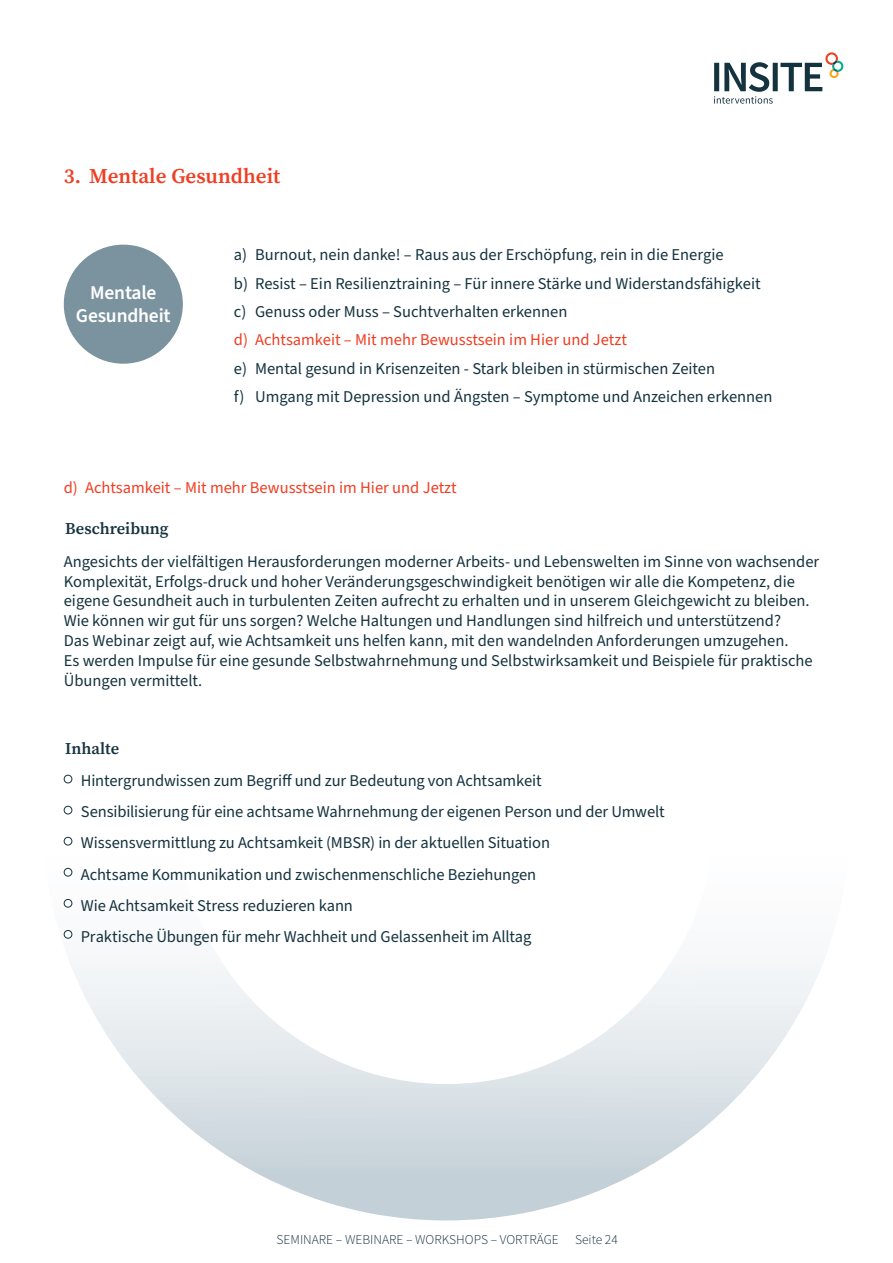
<style>
.page{position:relative;width:893px;height:1263px;background:#fff}
.page>*{position:absolute;margin:0;border:0;box-sizing:border-box;transform-origin:0 0}
.t1{font:21px "Source Serif Variable";color:#ef3e22}
.t2{font:600 19.5px/22.5px "Source Sans Pro";letter-spacing:-.01em;color:#fff;text-align:center}
.t3{font:16.5px/19.8px "Source Sans Pro";color:#15333f}
.t4{font:16.5px "Source Sans Pro";color:#ef3e22}
.t5{font:16.5px "Source Serif Variable";color:#15333f}
.t6{font:13.5px "Source Sans Variable";color:#15333f}
</style>
<div class="page">
<img style="left:63px;top:836px;width:132px;height:129px">
<img style="left:260px;top:1009px;width:44px;height:186px">
<img style="left:589px;top:1010px;width:43px;height:185px">
<img style="left:304px;top:1043px;width:22px;height:159px">
<img style="left:567px;top:1043px;width:22px;height:159px">
<img style="left:326px;top:1055px;width:43px;height:158px">
<img style="left:523px;top:1055px;width:44px;height:158px">
<img style="left:763px;top:1050px;width:13px;height:17px">
<img style="left:133px;top:1071px;width:63px;height:21px">
<img style="left:151px;top:1092px;width:45px;height:41px">
<img style="left:697px;top:1092px;width:44px;height:41px">
<div style="left:64px;top:775px;width:8px;height:8px;border:1px solid #15333f;border-radius:50%"></div>
<div style="left:64px;top:806px;width:8px;height:8px;border:1px solid #15333f;border-radius:50%"></div>
<div style="left:64px;top:837px;width:8px;height:8px;border:1px solid #15333f;border-radius:50%"></div>
<div style="left:64px;top:868px;width:8px;height:8px;border:1px solid #15333f;border-radius:50%"></div>
<div style="left:64px;top:899px;width:8px;height:8px;border:1px solid #15333f;border-radius:50%"></div>
<div style="left:64px;top:930px;width:8px;height:8px;border:1px solid #15333f;border-radius:50%"></div>
<div style="left:64px;top:245px;width:119px;height:119px;background:#7b939f;border-radius:50%"></div>
<svg style="left:714px;top:52px;width:129px;height:52px"></svg>
<p class="t1" style="left:64px;top:162px;width:218px">3. Mentale Gesundheit</p>
<p class="t2" style="left:76px;top:282px;width:96px">Mentale<br>Gesundheit</p>
<p class="t3" style="left:234px;top:241px;width:528px;line-height:28.3px">a) Burnout, nein danke! – Raus aus der Erschöpfung, rein in die Energie<br>b) Resist – Ein Resilienztraining – Für innere Stärke und Widerstandsfähigkeit c) Genuss oder Muss – Suchtverhalten erkennen</p>
<p class="t4" style="left:234px;top:329px;width:395px">d) Achtsamkeit – Mit mehr Bewusstsein im Hier und Jetzt</p>
<p class="t3" style="left:234px;top:355px;width:540px;line-height:28.3px">e) Mental gesund in Krisenzeiten - Stark bleiben in stürmischen Zeiten<br>f) Umgang mit Depression und Ängsten – Symptome und Anzeichen erkennen</p>
<p class="t4" style="left:64px;top:477px;width:395px">d) Achtsamkeit – Mit mehr Bewusstsein im Hier und Jetzt</p>
<p class="t5" style="left:65px;top:518px;width:105px">Beschreibung</p>
<p class="t3" style="left:64px;top:552px;width:757px">Angesichts der vielfältigen Herausforderungen moderner Arbeits- und Lebenswelten im Sinne von wachsender Komplexität, Erfolgs-druck und hoher Veränderungsgeschwindigkeit benötigen wir alle die Kompetenz, die eigene Gesundheit auch in turbulenten Zeiten aufrecht zu erhalten und in unserem Gleichgewicht zu bleiben.<br>Wie können wir gut für uns sorgen? Welche Haltungen und Handlungen sind hilfreich und unterstützend?<br>Das Webinar zeigt auf, wie Achtsamkeit uns helfen kann, mit den wandelnden Anforderungen umzugehen.<br>Es werden Impulse für eine gesunde Selbstwahrnehmung und Selbstwirksamkeit und Beispiele für praktische Übungen vermittelt.</p>
<p class="t5" style="left:65px;top:737px;width:56px">Inhalte</p>
<p class="t3" style="left:81px;top:766px;width:585px;line-height:31px">Hintergrundwissen zum Begriff und zur Bedeutung von Achtsamkeit<br>Sensibilisierung für eine achtsame Wahrnehmung der eigenen Person und der Umwelt Wissensvermittlung zu Achtsamkeit (MBSR) in der aktuellen Situation<br>Achtsame Kommunikation und zwischenmenschliche Beziehungen<br>Wie Achtsamkeit Stress reduzieren kann<br>Praktische Übungen für mehr Wachheit und Gelassenheit im Alltag</p>
<p class="t6" style="left:277px;top:1231px;width:343px">SEMINARE – WEBINARE – WORKSHOPS – VORTRÄGE Seite 24</p>
</div>
